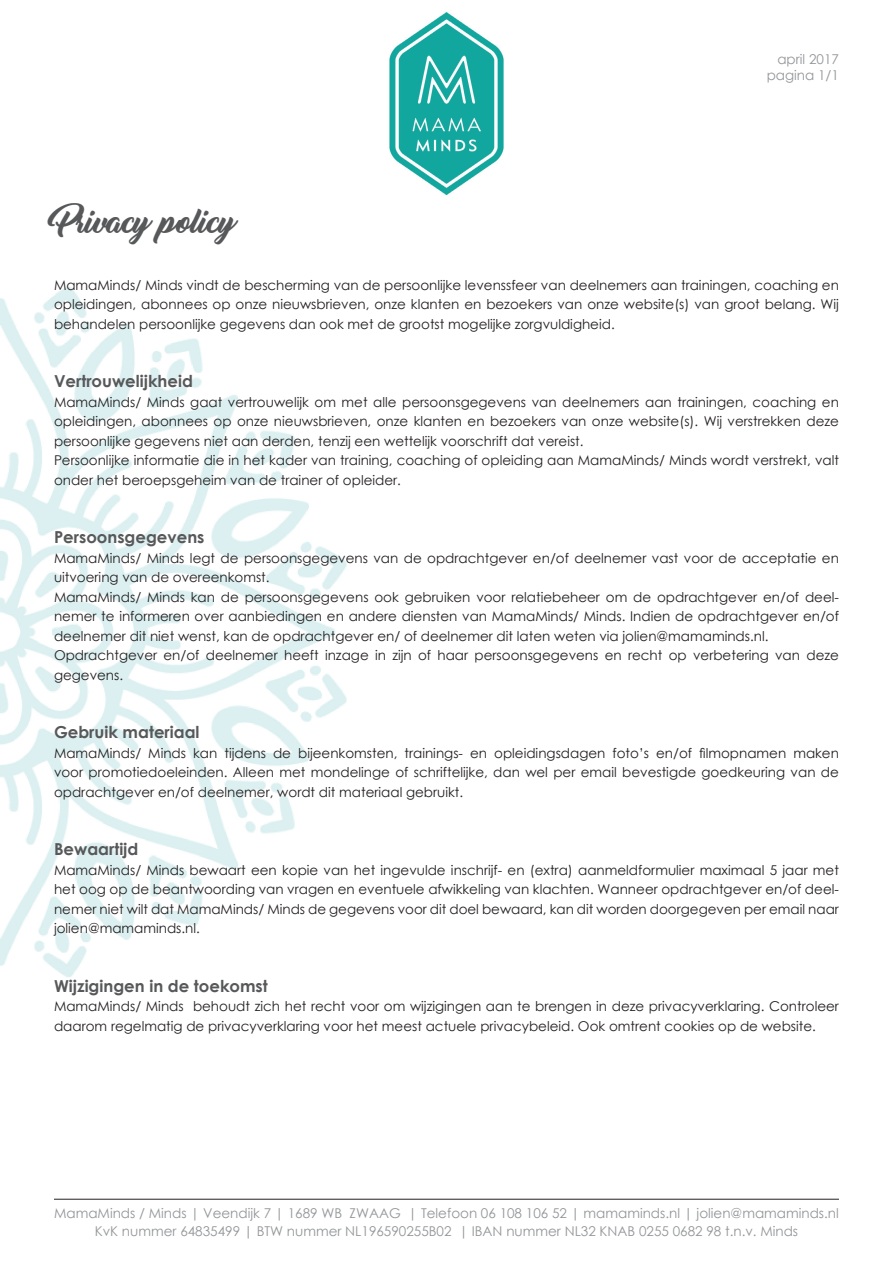
<style>
.page{position:relative;width:893px;height:1263px;background:#fff}
.page>*{position:absolute;margin:0;border:0;box-sizing:border-box;transform-origin:0 0}
.t1{font:27px "Thinking Of Betty";letter-spacing:-.05em;color:#57585a}
.t2{font:700 16.5px "Century Gothic";color:#57585a}
.t3{font:13.5px/19.5px "Century Gothic";color:#231f20;text-align:justify}
.t4{font:13.5px/16.2px "Century Gothic";color:#939598;text-align:right}
</style>
<div class="page">
<img style="left:0;top:287px;width:347px;height:690px">
<img style="left:389px;top:12px;width:115px;height:183px">
<hr style="left:54px;top:1199px;width:785px;height:1px;background:#231f20">
<p class="t4" style="left:767px;top:51px;width:74px">april 2017 pagina 1/1</p>
<h1 class="t1" style="left:54px;top:208px;width:184px">Privacy policy</h1>
<p class="t3" style="left:54px;top:275px;width:786px">MamaMinds/ Minds vindt de bescherming van de persoonlijke levenssfeer van deelnemers aan trainingen, coaching en opleidingen, abonnees op onze nieuwsbrieven, onze klanten en bezoekers van onze website(s) van groot belang. Wij behandelen persoonlijke gegevens dan ook met de grootst mogelijke zorgvuldigheid.</p>
<p class="t2" style="left:54px;top:369px;width:140px">Vertrouwelijkheid</p>
<p class="t3" style="left:54px;top:392px;width:786px;text-align:left">MamaMinds/ Minds gaat vertrouwelijk om met alle persoonsgegevens van deelnemers aan trainingen, coaching en opleidingen, abonnees op onze nieuwsbrieven, onze klanten en bezoekers van onze website(s). Wij verstrekken deze persoonlijke gegevens niet aan derden, tenzij een wettelijk voorschrift dat vereist.<br>Persoonlijke informatie die in het kader van training, coaching of opleiding aan MamaMinds/ Minds wordt verstrekt, valt onder het beroepsgeheim van de trainer of opleider.</p>
<p class="t2" style="left:54px;top:525px;width:152px">Persoonsgegevens</p>
<p class="t3" style="left:54px;top:548px;width:786px;text-align:left">MamaMinds/ Minds legt de persoonsgegevens van de opdrachtgever en/of deelnemer vast voor de acceptatie en uitvoering van de overeenkomst.<br>MamaMinds/ Minds kan de persoonsgegevens ook gebruiken voor relatiebeheer om de opdrachtgever en/of deel&shy;nemer te informeren over aanbiedingen en andere diensten van MamaMinds/ Minds. Indien de opdrachtgever en/of deelnemer dit niet wenst, kan de opdrachtgever en/ of deelnemer dit laten weten via jolien@mamaminds.nl.<br>Opdrachtgever en/of deelnemer heeft inzage in zijn of haar persoonsgegevens en recht op verbetering van deze gegevens.</p>
<p class="t2" style="left:54px;top:720px;width:147px">Gebruik materiaal</p>
<p class="t3" style="left:54px;top:743px;width:786px">MamaMinds/ Minds kan tijdens de bijeenkomsten, trainings- en opleidingsdagen foto’s en/of filmopnamen maken voor promotiedoeleinden. Alleen met mondelinge of schriftelijke, dan wel per email bevestigde goedkeuring van de opdrachtgever en/of deelnemer, wordt dit materiaal gebruikt.</p>
<p class="t2" style="left:54px;top:837px;width:86px">Bewaartijd</p>
<p class="t3" style="left:54px;top:860px;width:786px">MamaMinds/ Minds bewaart een kopie van het ingevulde inschrijf- en (extra) aanmeldformulier maximaal 5 jaar met het oog op de beantwoording van vragen en eventuele afwikkeling van klachten. Wanneer opdrachtgever en/of deel&shy;nemer niet wilt dat MamaMinds/ Minds de gegevens voor dit doel bewaard, kan dit worden doorgegeven per email naar jolien@mamaminds.nl.</p>
<p class="t2" style="left:54px;top:973px;width:215px">Wijzigingen in de toekomst</p>
<p class="t3" style="left:54px;top:997px;width:786px">MamaMinds/ Minds behoudt zich het recht voor om wijzigingen aan te brengen in deze privacyverklaring. Controleer daarom regelmatig de privacyverklaring voor het meest actuele privacybeleid. Ook omtrent cookies op de website.</p>
<p class="t4" style="left:54px;top:1204px;width:786px;line-height:18px;text-align:center">MamaMinds / Minds | Veendijk 7 | 1689 WB ZWAAG | Telefoon 06 108 106 52 | mamaminds.nl | jolien@mamaminds.nl<br>KvK nummer 64835499 | BTW nummer NL196590255B02 | IBAN nummer NL32 KNAB 0255 0682 98 t.n.v. Minds</p>
</div>
